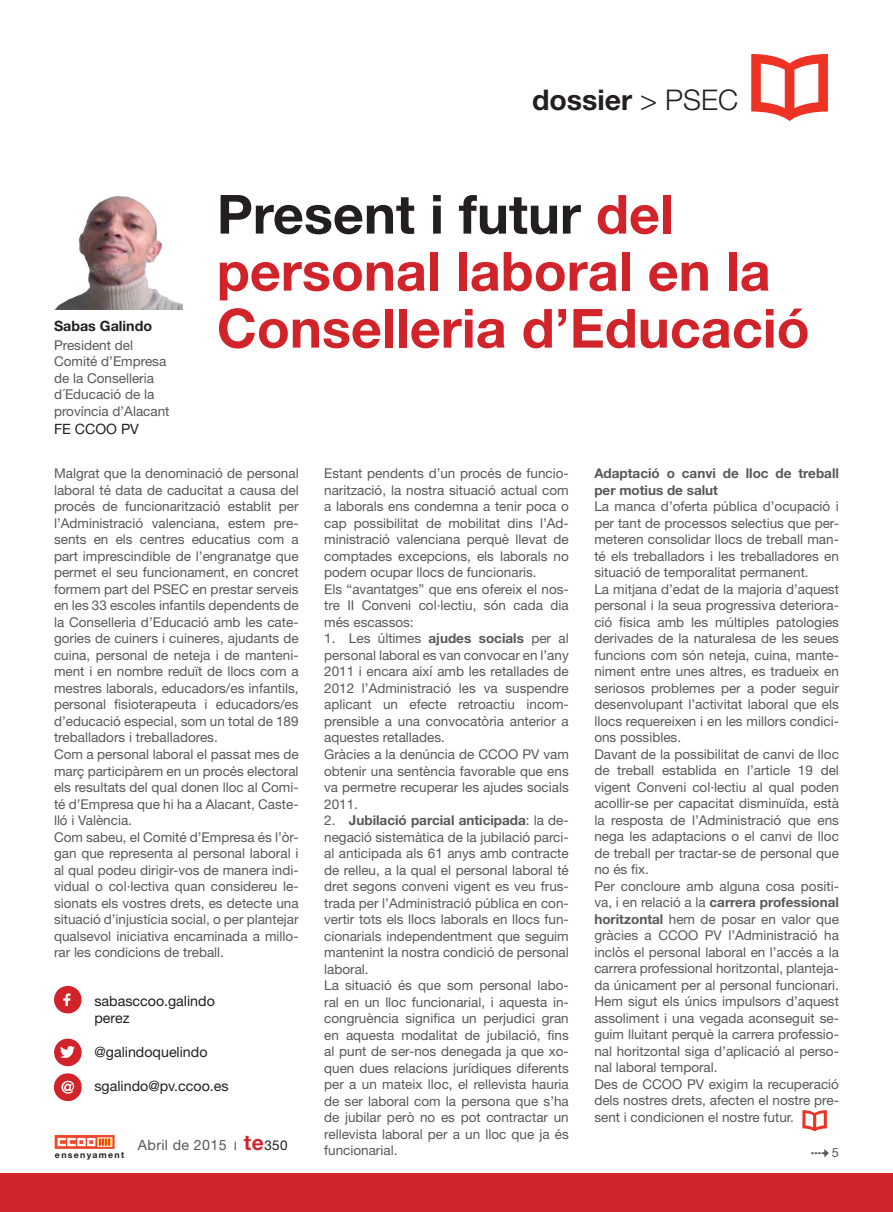
<style>
.page{position:relative;width:893px;height:1212px;background:#fff}
.page>*{position:absolute;margin:0;border:0;box-sizing:border-box;transform-origin:0 0}
.t1{font:700 54px/57px "Helvetica Neue";color:#d1232a}
.t2{font:700 28.5px "Helvetica Neue";color:#231f20}
.t3{font:14.25px/17.1px "Helvetica Neue";color:#231f20}
.t4{font:14.25px "Helvetica Neue";letter-spacing:.025em;color:#57585a}
.t5{font:700 14.25px "Helvetica Neue";color:#231f20}
.t6{font:13.5px/16.5px "Helvetica Neue";color:#57585a;text-align:justify}
.t7{font:700 13.5px/16.5px "Helvetica Neue";color:#57585a}
.t8{font:12.75px "Helvetica Neue";color:#57585a}
.t9{font:700 8.85px "Helvetica Neue";color:#231f20}
.s1{font-weight:300}
.s2{color:#231f20}
.s3{font-size:11.55px;color:#231f20}
.s4{font-weight:700;font-size:21px;color:#d1232a}
.s5{font-size:13.5px;color:#231f20}
.s6{font-weight:700}
</style>
<div class="page">
<div style="left:0;top:1174px;width:893px;height:38px;background:#d1232a"></div>
<svg style="left:56px;top:1136px;width:57px;height:11px"></svg>
<div style="left:54px;top:1134px;width:61px;height:15px;border:1px solid #fff"></div>
<svg style="left:58px;top:1137px;width:52px;height:10px"></svg>
<svg style="left:802px;top:1110px;width:25px;height:21px"></svg>
<svg style="left:751px;top:54px;width:77px;height:67px"></svg>
<img style="left:54px;top:196px;width:128px;height:114px">
<div style="left:55px;top:1039px;width:26px;height:26px;background:#d1232a;border-radius:50%"></div>
<div style="left:54px;top:1038px;width:28px;height:28px;border:2px solid #d1232a;border-radius:50%"></div>
<img style="left:61px;top:1047px;width:14px;height:11px">
<img style="left:54px;top:1073px;width:28px;height:27px">
<div style="left:55px;top:986px;width:26px;height:27px;background:#d1232a;border-radius:50%"></div>
<div style="left:54px;top:986px;width:28px;height:27px;border:2px solid #d1232a;border-radius:50%"></div>
<svg style="left:63px;top:993px;width:8px;height:13px"></svg>
<p class="t2" style="left:532px;top:82px;width:208px">dossier <span class="s1">&gt; PSEC</span></p>
<p class="t5" style="left:54px;top:317px;width:100px">Sabas Galindo</p>
<p class="t6" style="left:54px;top:337px;width:81px">President del</p>
<p class="t1" style="left:217px;top:185px;width:555px"><span class="s2">Present i futur</span> del personal laboral en la</p>
<p class="t1" style="left:217px;top:299px;width:594px">Conselleria d’Educació</p>
<p class="t6" style="left:54px;top:353px;width:117px;text-align:left">Comité d’Empresa de la Conselleria d´Educació de la província d’Alacant</p>
<p class="t3" style="left:54px;top:420px;width:86px">Fe CCOO PV</p>
<p class="t6" style="left:54px;top:465px;width:246px">Malgrat que la denominació de personal laboral té data de caducitat a causa del procés de funcionarització establit per l’Administració valenciana, estem pre&shy;sents en els centres educatius com a part imprescindible de l’engranatge que permet el seu funcionament, en concret formem part del PSEC en prestar serveis en les 33 escoles infantils dependents de la Conselleria d’Educació amb les cate&shy;gories de cuiners i cuineres, ajudants de cuina, personal de neteja i de manteni&shy;ment i en nombre reduït de llocs com a mestres laborals, educadors/es infantils, personal fisioterapeuta i educadors/es d’educació especial, som un total de 189 treballadors i treballadores.</p>
<p class="t6" style="left:54px;top:746px;width:246px">Com a personal laboral el passat mes de març participàrem en un procés electoral els resultats del qual donen lloc al Comi&shy;té d’Empresa que hi ha a Alacant, Caste&shy;lló i València.</p>
<p class="t6" style="left:54px;top:828px;width:246px">Com sabeu, el Comité d’Empresa és l’òr&shy;gan que representa al personal laboral i al qual podeu dirigir-vos de manera indi&shy;vidual o col·lectiva quan considereu le&shy;sionats els vostres drets, es detecte una situació d’injustícia social, o per plantejar qualsevol iniciativa encaminada a millo&shy;rar les condicions de treball.</p>
<p class="t3" style="left:94px;top:992px;width:122px">sabasccoo.galindo perez</p>
<p class="t3" style="left:94px;top:1043px;width:115px">@galindoquelindo</p>
<p class="t3" style="left:94px;top:1077px;width:136px">sgalindo@pv.ccoo.es</p>
<p class="t9" style="left:55px;top:1149px;width:71px">ensenyament</p>
<p class="t4" style="left:138px;top:1136px;width:151px">Abril de 2015 <span class="s3">|</span> <span class="s4">te</span><span class="s5">350</span></p>
<p class="t6" style="left:324px;top:465px;width:246px">Estant pendents d’un procés de funcio&shy;narització, la nostra situació actual com a laborals ens condemna a tenir poca o cap possibilitat de mobilitat dins l’Ad&shy;ministració valenciana perquè llevat de comptades excepcions, els laborals no podem ocupar llocs de funcionaris.</p>
<p class="t6" style="left:324px;top:581px;width:246px">Els “avantatges” que ens ofereix el nos&shy;tre II Conveni col·lectiu, són cada dia més escassos:</p>
<p class="t6" style="left:324px;top:630px;width:246px">1. Les últimes <span class="s6">ajudes socials</span> per al personal laboral es van convocar en l’any 2011 i encara així amb les retallades de 2012 l’Administració les va suspendre aplicant un efecte retroactiu incom&shy;prensible a una convocatòria anterior a aquestes retallades.</p>
<p class="t6" style="left:324px;top:746px;width:246px">Gràcies a la denúncia de CCOO PV vam obtenir una sentència favorable que ens va permetre recuperar les ajudes socials 2011.</p>
<p class="t6" style="left:324px;top:812px;width:246px">2. <span class="s6">Jubilació parcial anticipada</span>: la de&shy;negació sistemàtica de la jubilació parci&shy;al anticipada als 61 anys amb contracte de relleu, a la qual el personal laboral té dret segons conveni vigent es veu frus&shy;trada per l’Administració pública en con&shy;vertir tots els llocs laborals en llocs fun&shy;cionarials independentment que seguim mantenint la nostra condició de personal laboral.</p>
<p class="t6" style="left:324px;top:977px;width:246px">La situació és que som personal labo&shy;ral en un lloc funcionarial, i aquesta in&shy;congruència significa un perjudici gran en aquesta modalitat de jubilació, fins al punt de ser-nos denegada ja que xo&shy;quen dues relacions jurídiques diferents per a un mateix lloc, el rellevista hauria de ser laboral com la persona que s’ha de jubilar però no es pot contractar un rellevista laboral per a un lloc que ja és funcionarial.</p>
<p class="t7" style="left:594px;top:465px;width:246px">Adaptació o canvi de lloc de treball per motius de salut</p>
<p class="t6" style="left:594px;top:498px;width:246px">La manca d’oferta pública d’ocupació i per tant de processos selectius que per&shy;meteren consolidar llocs de treball man&shy;té els treballadors i les treballadores en situació de temporalitat permanent.</p>
<p class="t6" style="left:594px;top:581px;width:246px">La mitjana d’edat de la majoria d’aquest personal i la seua progressiva deteriora&shy;ció física amb les múltiples patologies derivades de la naturalesa de les seues funcions com són neteja, cuina, mante&shy;niment entre unes altres, es tradueix en seriosos problemes per a poder seguir desenvolupant l’activitat laboral que els llocs requereixen i en les millors condici&shy;ons possibles.</p>
<p class="t6" style="left:594px;top:746px;width:246px">Davant de la possibilitat de canvi de lloc de treball establida en l’article 19 del vigent Conveni col·lectiu al qual poden acollir-se per capacitat disminuïda, està la resposta de l’Administració que ens nega les adaptacions o el canvi de lloc de treball per tractar-se de personal que no és fix.</p>
<p class="t6" style="left:594px;top:878px;width:246px">Per concloure amb alguna cosa positi&shy;va, i en relació a la <span class="s6">carrera professional horitzontal</span> hem de posar en valor que gràcies a CCOO PV l’Administració ha inclòs el personal laboral en l’accés a la carrera professional horitzontal, planteja&shy;da únicament per al personal funcionari.<br>Hem sigut els únics impulsors d’aquest assoliment i una vegada aconseguit se&shy;guim lluitant perquè la carrera professio&shy;nal horitzontal siga d’aplicació al perso&shy;nal laboral temporal.</p>
<p class="t6" style="left:594px;top:1076px;width:246px">Des de CCOO PV exigim la recuperació dels nostres drets, afecten el nostre pre&shy;sent i condicionen el nostre futur.</p>
<p class="t8" style="left:832px;top:1144px;width:9px">5</p>
</div>
